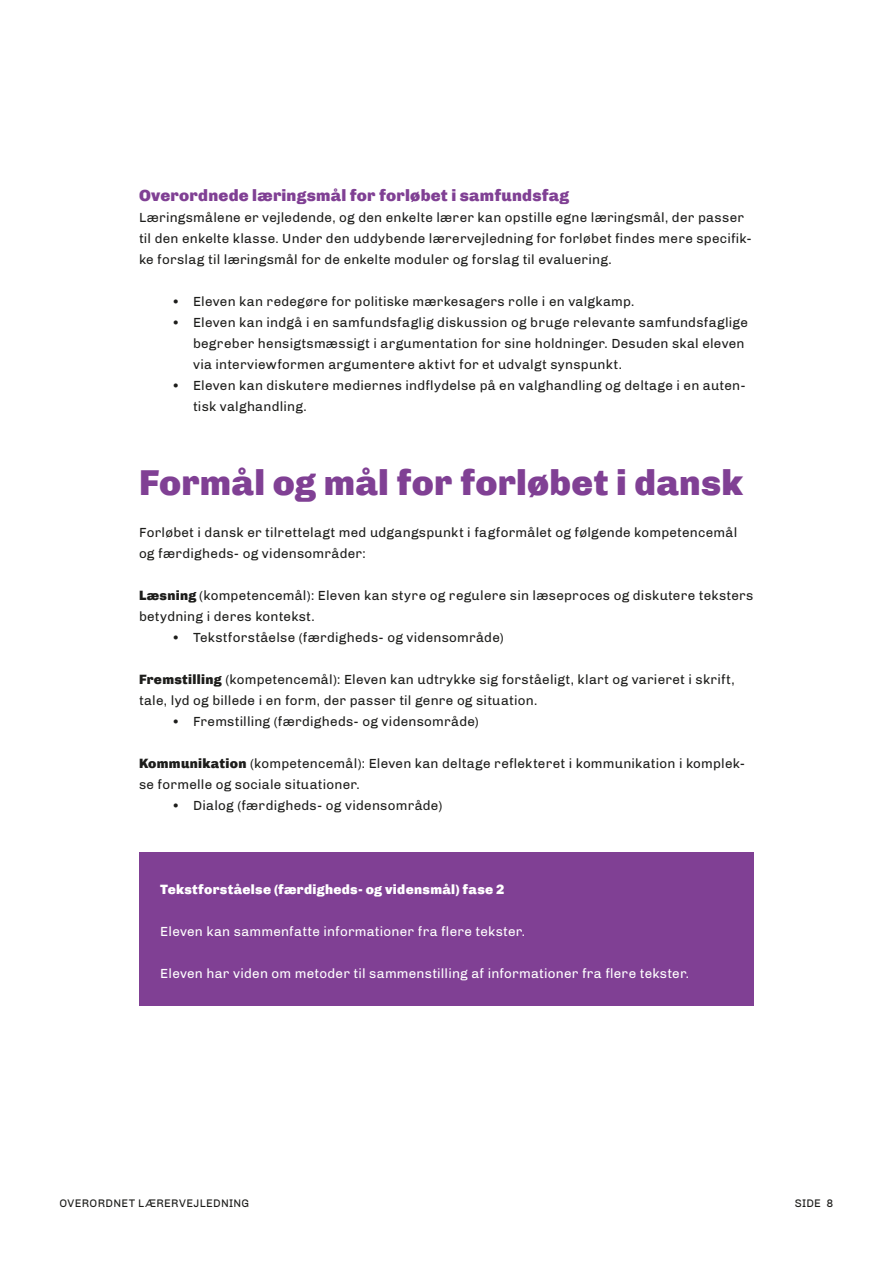
<style>
.page{position:relative;width:893px;height:1263px;background:#fff}
.page>*{position:absolute;margin:0;border:0;box-sizing:border-box;transform-origin:0 0}
.Bullet_brødtekst_Pub{font:900 36px "Chivo";letter-spacing:.01em;color:#804094}
.Bullet_brødtekst_Pub-2{font:900 16.5px "Chivo";letter-spacing:.015em;color:#804094}
.Bullet_brødtekst_Pub-3{font:13.5px/21px "Chivo";letter-spacing:.02em;color:#1d1d1b}
.Bullet_brødtekst_Pub-4{font:13.5px "Chivo";letter-spacing:.02em;color:#fff}
.Bullet_brødtekst_Pub-5{font:900 13.5px "Chivo";letter-spacing:.02em;color:#fff}
.Paginering_Founders{font:11.25px "Chivo";letter-spacing:.025em;color:#1d1d1b}
.s1{font-weight:900}
</style>
<div class="page">
<div style="left:139px;top:852px;width:615px;height:154px;background:#804094"></div>
<p class="Bullet_brødtekst_Pub-2" style="left:139px;top:186px;width:432px">Overordnede læringsmål for forløbet i samfundsfag</p>
<p class="Bullet_brødtekst_Pub-3" style="left:139px;top:207px;width:614px">Læringsmålene er vejledende, og den enkelte lærer kan opstille egne læringsmål, der passer til den enkelte klasse. Under den uddybende lærervejledning for forløbet findes mere specifik&shy;ke forslag til læringsmål for de enkelte moduler og forslag til evaluering.</p>
<p class="Bullet_brødtekst_Pub-3" style="left:172px;top:291px;width:462px">• Eleven kan redegøre for politiske mærkesagers rolle i en valgkamp.</p>
<p class="Bullet_brødtekst_Pub-3" style="left:193px;top:312px;width:556px;text-indent:-21px">• Eleven kan indgå i en samfundsfaglig diskussion og bruge relevante samfundsfaglige begreber hensigtsmæssigt i argumentation for sine holdninger. Desuden skal eleven via interviewformen argumentere aktivt for et udvalgt synspunkt.</p>
<p class="Bullet_brødtekst_Pub-3" style="left:193px;top:375px;width:554px;text-indent:-21px">• Eleven kan diskutere mediernes indflydelse på en valghandling og deltage i en auten&shy;tisk valghandling.</p>
<p class="Bullet_brødtekst_Pub" style="left:139px;top:462px;width:606px">Formål og mål for forløbet i dansk</p>
<p class="Bullet_brødtekst_Pub-3" style="left:139px;top:522px;width:600px">Forløbet i dansk er tilrettelagt med udgangspunkt i fagformålet og følgende kompetencemål og færdigheds- og vidensområder:</p>
<p class="Bullet_brødtekst_Pub-3" style="left:139px;top:585px;width:616px"><span class="s1">Læsning</span> (kompetencemål): Eleven kan styre og regulere sin læseproces og diskutere teksters betydning i deres kontekst.</p>
<p class="Bullet_brødtekst_Pub-3" style="left:172px;top:627px;width:333px">• Tekstforståelse (færdigheds- og vidensområde)</p>
<p class="Bullet_brødtekst_Pub-3" style="left:139px;top:669px;width:597px"><span class="s1">Fremstilling</span> (kompetencemål): Eleven kan udtrykke sig forståeligt, klart og varieret i skrift, tale, lyd og billede i en form, der passer til genre og situation.</p>
<p class="Bullet_brødtekst_Pub-3" style="left:172px;top:711px;width:308px">• Fremstilling (færdigheds- og vidensområde)</p>
<p class="Bullet_brødtekst_Pub-3" style="left:139px;top:753px;width:607px"><span class="s1">Kommunikation</span> (kompetencemål): Eleven kan deltage reflekteret i kommunikation i komplek&shy;se formelle og sociale situationer.</p>
<p class="Bullet_brødtekst_Pub-3" style="left:172px;top:795px;width:272px">• Dialog (færdigheds- og vidensområde)</p>
<p class="Bullet_brødtekst_Pub-5" style="left:160px;top:882px;width:346px">Tekstforståelse (færdigheds- og vidensmål) fase 2</p>
<p class="Bullet_brødtekst_Pub-4" style="left:160px;top:924px;width:366px">Eleven kan sammenfatte informationer fra flere tekster.</p>
<p class="Bullet_brødtekst_Pub-4" style="left:160px;top:966px;width:530px">Eleven har viden om metoder til sammenstilling af informationer fra flere tekster.</p>
<p class="Paginering_Founders" style="left:60px;top:1196px;width:191px">OVERORDNET LÆRERVEJLEDNING</p>
<p class="Paginering_Founders" style="left:795px;top:1196px;width:40px">SIDE 8</p>
</div>
